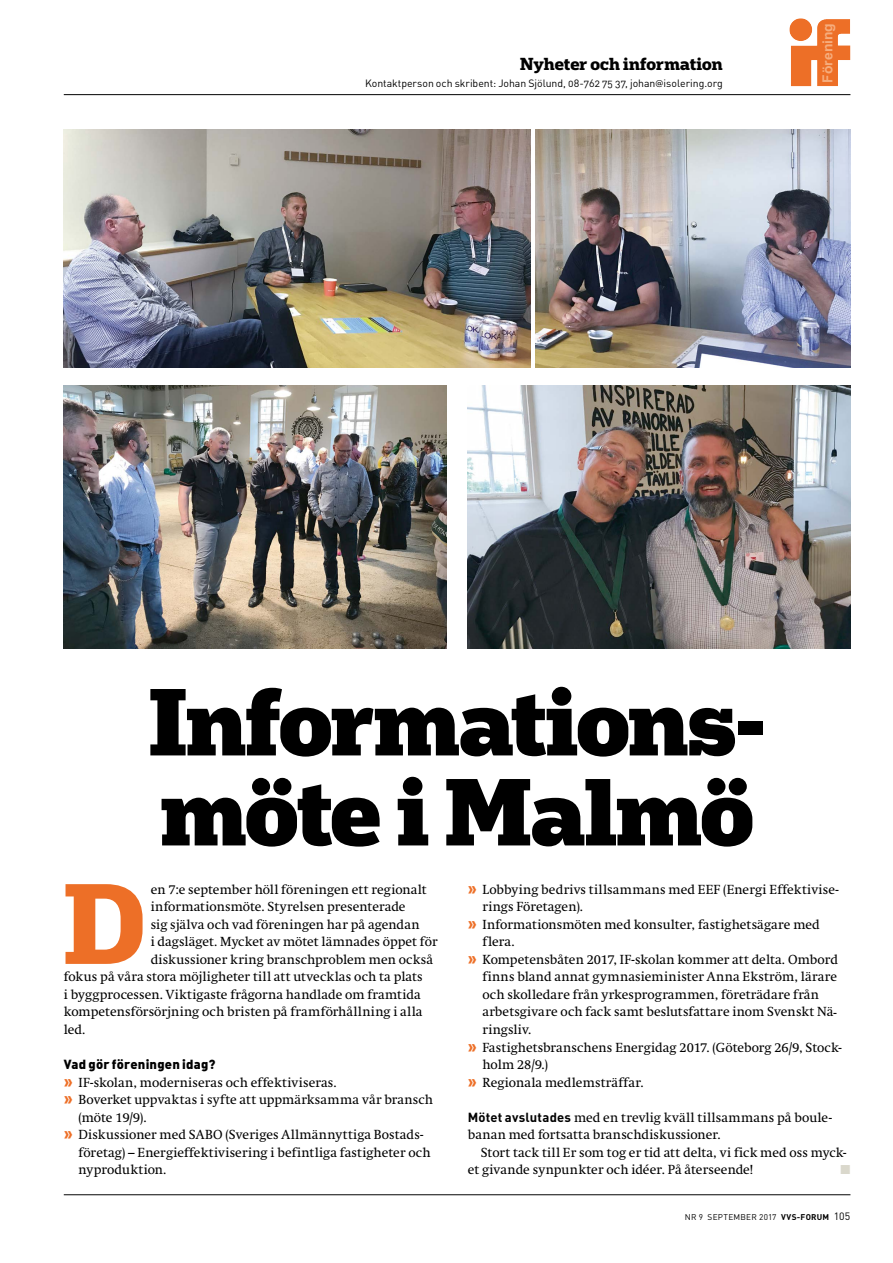
<style>
.page{position:relative;width:893px;height:1263px;background:#fff}
.page>*{position:absolute;margin:0;border:0;box-sizing:border-box;transform-origin:0 0}
.t1{font:700 108px "Popular";color:#ed6f27}
.t2{font:900 90px/90px "Popular";letter-spacing:-.015em;color:#000}
.t3{font:700 16.5px "Popular";color:#000}
.t4{font:700 13.95px "Arial";color:#f6ad7d}
.t5{font:13.05px/17.5px "Swift";letter-spacing:.01em;color:#000}
.t6{font:13.05px "DIN Black Alternate";letter-spacing:.015em;color:#000}
.t7{font:13.05px "Zapf Dingbats ITC";color:#dad8cc}
.t8{font:10.5px "DIN Regular Alternate";letter-spacing:-.005em;color:#000}
.t9{font:8.25px "DIN";letter-spacing:.03em;color:#000}
.s1{font-family:"Omnes"}
.s2{font-family:"Popular";font-weight:700;font-size:16.5px;color:#ed6f27}
.s3{font-family:"DIN Bold Alternate"}
.s4{font-weight:700}
.s5{font-size:10.5px}
</style>
<div class="page">
<hr style="left:64px;top:1194px;width:786px;height:1px;background:#000">
<hr style="left:64px;top:94px;width:786px;height:1px;background:#000">
<svg style="left:791px;top:19px;width:59px;height:67px"></svg>
<div style="left:789px;top:18px;width:23px;height:23px;background:#ed6f27;border-radius:50%"></div>
<div style="left:823px;top:24px;width:12px;height:58px;background:#ed6f27"></div>
<img style="left:536px;top:130px;width:314px;height:238px">
<img style="left:64px;top:385px;width:382px;height:263px">
<img style="left:468px;top:385px;width:382px;height:263px">
<img style="left:64px;top:130px;width:466px;height:238px">
<p class="t3" style="left:520px;top:52px;width:204px">Nyheter och information</p>
<p class="t8" style="left:365px;top:77px;width:359px">Kontaktperson och skribent: Johan Sjölund, 08-762 75 37, johan<span class="s1">@</span>isolering.org</p>
<p class="t4" style="left:818px;top:83px;width:61px;rotate:-90deg">Förening</p>
<h2 class="t2" style="left:149px;top:674px;width:617px">Informations&shy;möte i Malmö</h2>
<h1 class="t1" style="left:64px;top:853px;width:84px">D</h1>
<p class="t5" style="left:151px;top:881px;width:277px">en 7:e september höll föreningen ett regionalt</p>
<p class="t5" style="left:151px;top:898px;width:256px">informationsmöte. Styrelsen presenterade</p>
<p class="t5" style="left:151px;top:916px;width:270px">sig själva och vad föreningen har på agendan</p>
<p class="t5" style="left:151px;top:933px;width:288px">i dagsläget. Mycket av mötet lämnades öppet för</p>
<p class="t5" style="left:151px;top:951px;width:284px">diskussioner kring branschproblem men också</p>
<p class="t5" style="left:64px;top:968px;width:360px">fokus på våra stora möjligheter till att utvecklas och ta plats</p>
<p class="t5" style="left:64px;top:986px;width:359px">i byggprocessen. Viktigaste frågorna handlade om framtida</p>
<p class="t5" style="left:64px;top:1003px;width:360px">kompetensförsörjning och bristen på framförhållning i alla</p>
<p class="t5" style="left:64px;top:1021px;width:23px">led.</p>
<p class="t6" style="left:64px;top:1055px;width:153px">Vad gör föreningen idag?</p>
<p class="t5" style="left:64px;top:1074px;width:274px"><span class="s2">»</span> IF-skolan, moderniseras och effektiviseras.</p>
<p class="t5" style="left:64px;top:1091px;width:371px"><span class="s2">»</span> Boverket uppvaktas i syfte att uppmärksamma vår bransch</p>
<p class="t5" style="left:78px;top:1109px;width:70px">(möte 19/9).</p>
<p class="t5" style="left:64px;top:1126px;width:361px"><span class="s2">»</span> Diskussioner med SABO (Sveriges Allmännyttiga Bostads-</p>
<p class="t5" style="left:78px;top:1144px;width:354px">företag) – Energieffektivisering i befintliga fastigheter och</p>
<p class="t5" style="left:78px;top:1161px;width:90px">nyproduktion.</p>
<p class="t5" style="left:468px;top:881px;width:372px"><span class="s2">»</span> Lobbying bedrivs tillsammans med EEF (Energi Effektivise-</p>
<p class="t5" style="left:482px;top:898px;width:102px">rings Företagen).</p>
<p class="t5" style="left:468px;top:916px;width:353px"><span class="s2">»</span> Informationsmöten med konsulter, fastighetsägare med</p>
<p class="t5" style="left:482px;top:933px;width:34px">flera.</p>
<p class="t5" style="left:468px;top:951px;width:372px"><span class="s2">»</span> Kompetensbåten 2017, IF-skolan kommer att delta. Ombord</p>
<p class="t5" style="left:482px;top:968px;width:356px">finns bland annat gymnasieminister Anna Ekström, lärare</p>
<p class="t5" style="left:482px;top:986px;width:338px">och skolledare från yrkesprogrammen, företrädare från</p>
<p class="t5" style="left:482px;top:1003px;width:356px">arbetsgivare och fack samt beslutsfattare inom Svenskt Nä-</p>
<p class="t5" style="left:482px;top:1021px;width:50px">ringsliv.</p>
<p class="t5" style="left:468px;top:1038px;width:375px"><span class="s2">»</span> Fastighetsbranschens Energidag 2017. (Göteborg 26/9, Stock-</p>
<p class="t5" style="left:482px;top:1056px;width:67px">holm 28/9.)</p>
<p class="t5" style="left:468px;top:1074px;width:178px"><span class="s2">»</span> Regionala medlemsträffar.</p>
<p class="t5" style="left:468px;top:1109px;width:365px"><span class="s3">Mötet avslutades</span> med en trevlig kväll tillsammans på boule&shy;banan med fortsatta branschdiskussioner.</p>
<p class="t5" style="left:468px;top:1144px;width:380px;text-indent:13px">Stort tack till Er som tog er tid att delta, vi fick med oss myck&shy;et givande synpunkter och idéer. På återseende!</p>
<p class="t7" style="left:840px;top:1163px;width:11px">■</p>
<p class="t9" style="left:685px;top:1212px;width:167px">NR 9 SEPTEMBER 2017 <span class="s4">VVS-FORUM</span> <span class="s5">105</span></p>
</div>
